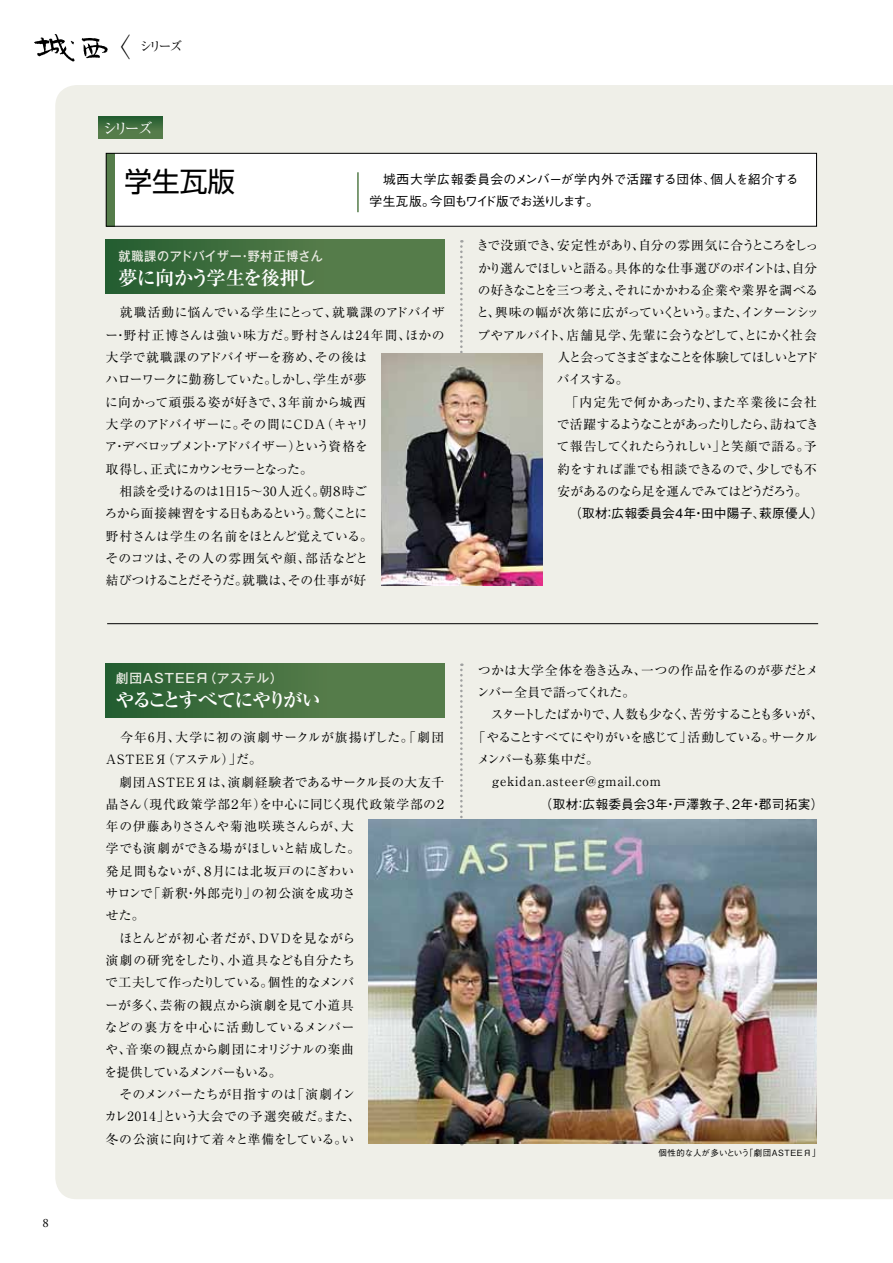
<style>
.page{position:relative;width:893px;height:1263px;background:#fff}
.page>*{position:absolute;margin:0;border:0;box-sizing:border-box;transform-origin:0 0}
.t1{font:27.6px "Shin Go Pro";color:#000}
.t2{font:300 26.55px "Akashi Std";color:#000}
.t3{font:700 19.2px "Ryumin Pro";letter-spacing:-.115em;color:#fff}
.t4{font:700 19.2px "Ryumin Pro";letter-spacing:-.065em;color:#fff}
.t5{font:14.85px "Ryumin Pro";color:#fff}
.t6{font:12.75px/22.4px "Ryumin Pro";letter-spacing:.015em;color:#000}
.t7{font:12.75px/22.4px "Ryumin Pro";letter-spacing:-.015em;color:#000}
.t8{font:12.75px "Ryumin Pro";letter-spacing:-.045em;color:#000}
.t9{font:500 12.75px/22.4px "Gothic BBB Pr 5";letter-spacing:-.015em;color:#000}
.t10{font:12.75px "Ryumin Pro";letter-spacing:-.05em;color:#000}
.t11{font:500 12.75px "Gothic BBB Pro";letter-spacing:.01em;color:#000}
.t12{font:12.75px "Ryumin Pro";letter-spacing:-.09em;color:#000}
.t13{font:12.75px "Ryumin Pro";letter-spacing:-.085em;color:#000}
.t14{font:12.75px "Ryumin Pro";letter-spacing:.005em;color:#000}
.t15{font:12.75px "Ryumin Pro";letter-spacing:-.035em;color:#000}
.t16{font:12.75px "Ryumin Pro";letter-spacing:.02em;color:#000}
.t17{font:12.75px "Ryumin Pro";letter-spacing:.06em;color:#000}
.t18{font:12.75px "Ryumin Pro";letter-spacing:-.12em;color:#000}
.t19{font:12.75px "Ryumin Pro";letter-spacing:-.11em;color:#000}
.t20{font:12.75px "Ryumin Pro";letter-spacing:.04em;color:#000}
.t21{font:500 12.75px "Gothic MB101 Pro";letter-spacing:.06em;color:#e8eae1;scale:.95 1}
.t22{font:500 12.75px "Gothic MB101 Pro";letter-spacing:.06em;color:#e8eae1}
.t23{font:12.75px "Adobe Garamond Pro";color:#000}
.t24{font:500 8.55px "Gothic BBB Pro";letter-spacing:.06em;color:#000}
</style>
<div class="page">
<div style="left:55px;top:85px;width:838px;height:1114px;background:#efefe8"></div>
<svg style="left:99px;top:117px;width:64px;height:21px"></svg>
<svg style="left:460px;top:240px;width:3px;height:114px"></svg>
<svg style="left:82px;top:38px;width:26px;height:20px"></svg>
<svg style="left:34px;top:34px;width:41px;height:27px"></svg>
<hr style="left:107px;top:623px;width:711px;height:1px;background:#000">
<div style="left:106px;top:153px;width:710px;height:73px;background:#fff"></div>
<div style="left:106px;top:153px;width:9px;height:74px;background:#557c4a"></div>
<hr style="left:357px;top:172px;width:2px;height:40px;background:#557c4a">
<div style="left:106px;top:239px;width:338px;height:55px;background:linear-gradient(to right,#2a6033,#608350)"></div>
<div style="left:106px;top:153px;width:711px;height:74px;border:1px solid #000"></div>
<svg style="left:460px;top:663px;width:3px;height:482px"></svg>
<div style="left:106px;top:663px;width:338px;height:55px;background:linear-gradient(to right,#296032,#608350)"></div>
<img style="left:381px;top:354px;width:161px;height:232px">
<img style="left:369px;top:820px;width:448px;height:323px">
<p class="t23" style="left:43px;top:1215px;width:8px">8</p>
<h2 class="t2" style="left:104px;top:28px;width:28px">〈</h2>
<p class="t7" style="left:139px;top:34px;width:45px">シリーズ</p>
<p class="t5" style="left:102px;top:116px;width:52px">シリーズ</p>
<h1 class="t1" style="left:125px;top:158px;width:112px">学生瓦版</h1>
<p class="t9" style="left:370px;top:167px;width:430px">　城西大学広報委員会のメンバーが学内外で活躍する団体、個人を紹介する学生瓦版。今回もワイド版でお送りします。</p>
<p class="t21" style="left:119px;top:245px;width:216px">就職課のアドバイザー・野村正博さん</p>
<h3 class="t4" style="left:119px;top:263px;width:198px">夢に向かう学生を後押し</h3>
<p class="t7" style="left:105px;top:301px;width:341px">　就職活動に悩んでいる学生にとって、就職課のアドバイザー・野村正博さんは強い味方だ。野村さんは24年間、ほかの大学で就職課のアドバイザーを務め、その後は<br>ハローワークに勤務していた。しかし、学生が夢<br>に向かって頑張る姿が好きで、３年前から城西<br>大学のアドバイザーに。その間にＣＤＡ（キャリ<br>ア・デベロップメント・アドバイザー）という資格を<br>取得し、正式にカウンセラーとなった。<br>　相談を受けるのは1日15〜30人近く。朝８時ご<br>ろから面接練習をする日もあるという。驚くことに<br>野村さんは学生の名前をほとんど覚えている。<br>そのコツは、その人の雰囲気や顔、部活などと<br>結びつけることだそうだ。就職は、その仕事が好</p>
<p class="t22" style="left:116px;top:668px;width:168px">劇団ASTEEЯ（アステル）</p>
<h3 class="t3" style="left:115px;top:685px;width:207px">やることすべてにやりがい</h3>
<p class="t6" style="left:104px;top:725px;width:344px">　今年6月、大学に初の演劇サークルが旗揚げした。「劇団<br>ASTEEЯ（アステル）」だ。<br>　劇団ASTEEЯは、演劇経験者であるサークル長の大友千晶さん（現代政策学部２年）を中心に同じく現代政策学部の２年の伊藤ありささんや菊池咲瑛さんらが、大<br>学でも演劇ができる場がほしいと結成した。<br>発足間もないが、８月には北坂戸のにぎわい<br>サロンで「新釈・外郎売り」の初公演を成功さ<br>せた。<br>　ほとんどが初心者だが、ＤＶＤを見ながら<br>演劇の研究をしたり、小道具なども自分たち<br>で工夫して作ったりしている。個性的なメンバ<br>ーが多く、芸術の観点から演劇を見て小道具<br>などの裏方を中心に活動しているメンバー<br>や、音楽の観点から劇団にオリジナルの楽曲<br>を提供しているメンバーもいる。<br>　そのメンバーたちが目指すのは「演劇イン<br>カレ2014」という大会での予選突破だ。また、<br>冬の公演に向けて着々と準備をしている。い</p>
<p class="t14" style="left:476px;top:236px;width:344px">きで没頭でき、安定性があり、自分の雰囲気に合うところをしっ</p>
<p class="t15" style="left:478px;top:258px;width:340px">かり選んでほしいと語る。具体的な仕事選びのポイントは、自分</p>
<p class="t7" style="left:478px;top:278px;width:342px">の好きなことを三つ考え、それにかかわる企業や業界を調べる</p>
<p class="t12" style="left:476px;top:303px;width:344px">と、興味の幅が次第に広がっていくという。また、インターンシッ</p>
<p class="t8" style="left:477px;top:325px;width:341px">プやアルバイト、店舗見学、先輩に会うなどして、とにかく社会</p>
<p class="t18" style="left:557px;top:347px;width:262px">人と会ってさまざまなことを体験してほしいとアド</p>
<p class="t7" style="left:557px;top:368px;width:73px">バイスする。</p>
<p class="t20" style="left:557px;top:392px;width:261px">　「内定先で何かあったり、また卒業後に会社</p>
<p class="t19" style="left:557px;top:414px;width:264px">で活躍するようなことがあったりしたら、訪ねてき</p>
<p class="t8" style="left:557px;top:437px;width:262px">て報告してくれたらうれしい」と笑顔で語る。予</p>
<p class="t7" style="left:557px;top:457px;width:261px">約をすれば誰でも相談できるので、少しでも不</p>
<p class="t10" style="left:557px;top:481px;width:252px">安があるのなら足を運んでみてはどうだろう。</p>
<p class="t11" style="left:569px;top:503px;width:256px">（取材：広報委員会４年・田中陽子、萩原優人）</p>
<p class="t16" style="left:478px;top:660px;width:342px">つかは大学全体を巻き込み、一つの作品を作るのが夢だとメ</p>
<p class="t7" style="left:477px;top:680px;width:160px">ンバー全員で語ってくれた。</p>
<p class="t13" style="left:478px;top:704px;width:347px">　スタートしたばかりで、人数も少なく、苦労することも多いが、</p>
<p class="t10" style="left:473px;top:727px;width:346px">「やることすべてにやりがいを感じて」活動している。サークル</p>
<p class="t8" style="left:477px;top:749px;width:123px">メンバーも募集中だ。</p>
<p class="t17" style="left:478px;top:771px;width:184px">　gekidan.asteer@gmail.com</p>
<p class="t11" style="left:540px;top:793px;width:285px">（取材：広報委員会３年・戸澤敦子、２年・郡司拓実）</p>
<p class="t24" style="left:659px;top:1146px;width:164px">個性的な人が多いという「劇団ASTEEЯ」</p>
</div>
